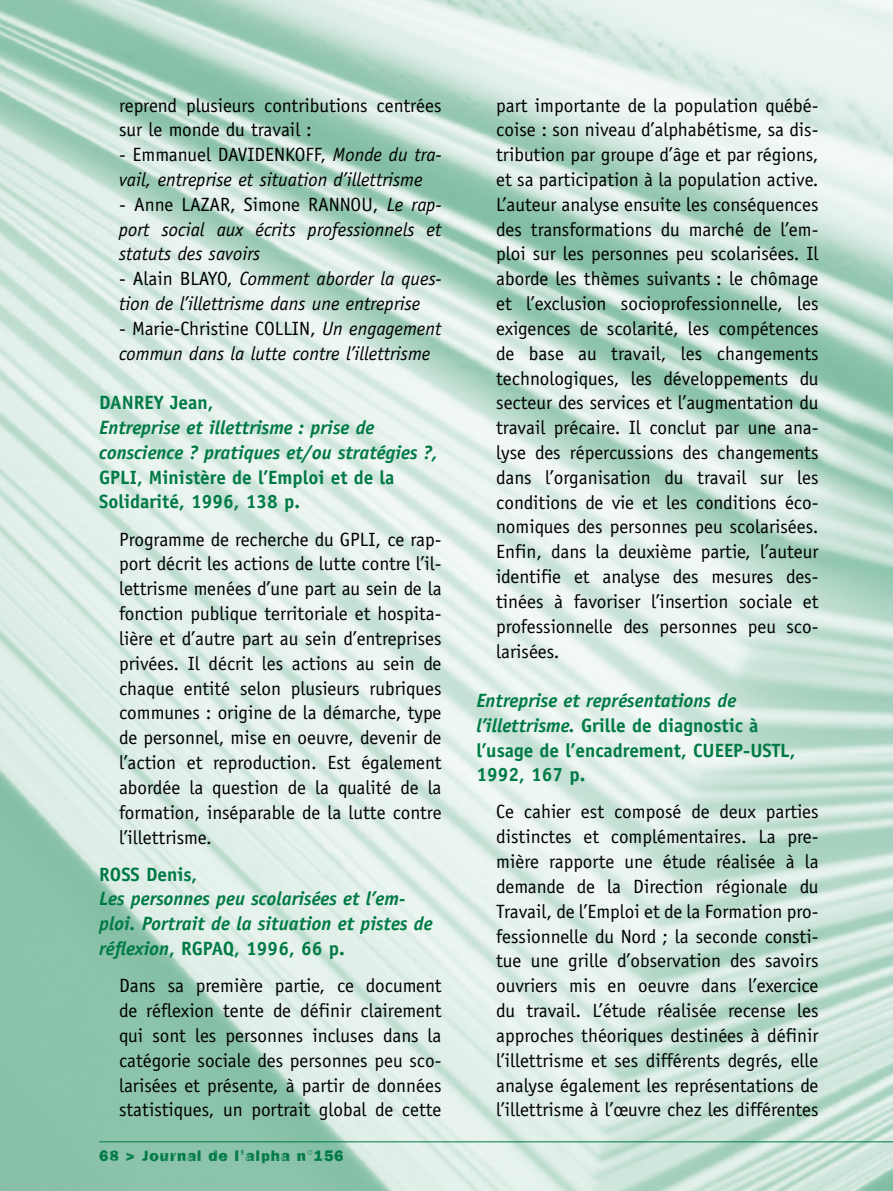
<style>
.page{position:relative;width:893px;height:1191px;background:#fff}
.page>*{position:absolute;margin:0;border:0;box-sizing:border-box;transform-origin:0 0}
.t1{font:19.25px/24.8px "Officina Sans";color:#000;text-align:justify}
.t2{font:italic 19.25px/24.8px "Officina Sans";color:#000}
.t3{font:700 19.25px/24.8px "Officina Sans";color:#007a45}
.t4{font:italic 700 19.25px/24.8px "Officina Sans";color:#007a45}
.t5{font:15.75px "Frankie";letter-spacing:.05em;color:#007a45}
.s1{font-style:normal}
.s2{font-style:italic}
</style>
<div class="page">
<img style="left:0;top:0;width:893px;height:1191px">
<hr style="left:99px;top:1141px;width:794px;height:1px;background:#007a45">
<p class="t1" style="left:119px;top:93px;width:324px">reprend plusieurs contributions centrées sur le monde du travail :</p>
<p class="t2" style="left:119px;top:142px;width:324px"><span class="s1">- Emmanuel DAVIDENKOFF,</span> Monde du tra&shy;vail, entreprise et situation d’illettrisme</p>
<p class="t2" style="left:119px;top:192px;width:324px;text-align:justify"><span class="s1">- Anne LAZAR, Simone RANNOU,</span> Le rap&shy;port social aux écrits professionnels et statuts des savoirs</p>
<p class="t2" style="left:119px;top:266px;width:324px"><span class="s1">- Alain BLAYO,</span> Comment aborder la ques&shy;tion de l’illettrisme dans une entreprise</p>
<p class="t2" style="left:119px;top:316px;width:324px"><span class="s1">- Marie-Christine COLLI N,</span> Un engagement commun dans la lutte contre l’illettrisme</p>
<p class="t3" style="left:99px;top:390px;width:12px">DANRE</p>
<p class="t3" style="left:154px;top:390px;width:61px">Y Jean,</p>
<p class="t4" style="left:99px;top:415px;width:340px">Entreprise et illettrisme : prise de conscience ? pratiques et/ou stratégies ?,</p>
<p class="t3" style="left:99px;top:464px;width:297px">GPLI, Ministère de l’Emploi et de la<br>Solidarité, 1996, 138 p.</p>
<p class="t1" style="left:119px;top:526px;width:324px">Programme de recherche du GPLI, ce rap&shy;port décrit les actions de lutte contre l’il&shy;lettrisme menées d’une part au sein de la fonction publique territoriale et hospita&shy;lière et d’autre part au sein d’entreprises privées. Il décrit les actions au sein de chaque entité selon plusieurs rubriques communes : origine de la démarche, type de personnel, mise en oeuvre, devenir de l’action et reproduction. Est également abordée la question de la qualité de la formation, inséparable de la lutte contre l’illettrisme.</p>
<p class="t3" style="left:99px;top:861px;width:11px">ROSS</p>
<p class="t3" style="left:146px;top:861px;width:52px">Denis,</p>
<p class="t4" style="left:99px;top:886px;width:335px">Les personnes peu scolarisées et l’em&shy;ploi. Portrait de la situation et pistes de réflexion<span class="s1">, RGPAQ, 1996, 66 p.</span></p>
<p class="t1" style="left:119px;top:973px;width:324px">Dans sa première partie, ce document de réflexion tente de définir clairement qui sont les personnes incluses dans la catégorie sociale des personnes peu sco&shy;larisées et présente, à partir de données statistiques, un portrait global de cette</p>
<p class="t5" style="left:99px;top:1146px;width:246px">68 &gt; Journal de l’alpha n°156</p>
<p class="t1" style="left:496px;top:93px;width:324px">part importante de la population québé&shy;coise : son niveau d’alphabétisme, sa dis&shy;tribution par groupe d’âge et par régions, et sa participation à la population active.<br>L’auteur analyse ensuite les conséquences des transformations du marché de l’em&shy;ploi sur les personnes peu scolarisées. Il aborde les thèmes suivants : le chômage et l’exclusion socioprofessionnelle, les exigences de scolarité, les compétences de base au travail, les changements technologiques, les développements du secteur des services et l’augmentation du travail précaire. Il conclut par une ana&shy;lyse des répercussions des changements dans l’organisation du travail sur les conditions de vie et les conditions éco&shy;nomiques des personnes peu scolarisées.<br>Enfin, dans la deuxième partie, l’auteur identifie et analyse des mesures des&shy;tinées à favoriser l’insertion sociale et professionnelle des personnes peu sco&shy;larisées.</p>
<p class="t3" style="left:476px;top:687px;width:321px"><span class="s2">Entreprise et représentations de l’illettrisme.</span> Grille de diagnostic à l’usage de l’encadrement, CUEEP-USTL,<br>1992, 167 p.</p>
<p class="t1" style="left:496px;top:799px;width:324px">Ce cahier est composé de deux parties distinctes et complémentaires. La pre&shy;mière rapporte une étude réalisée à la demande de la Direction régionale du Travail, de l’Emploi et de la Formation pro&shy;fessionnelle du Nord ; la seconde consti&shy;tue une grille d’observation des savoirs ouvriers mis en oeuvre dans l’exercice du travail. L’étude réalisée recense les approches théoriques destinées à définir l’illettrisme et ses différents degrés, elle analyse également les représentations de l’illettrisme à l’œuvre chez les différentes</p>
</div>
